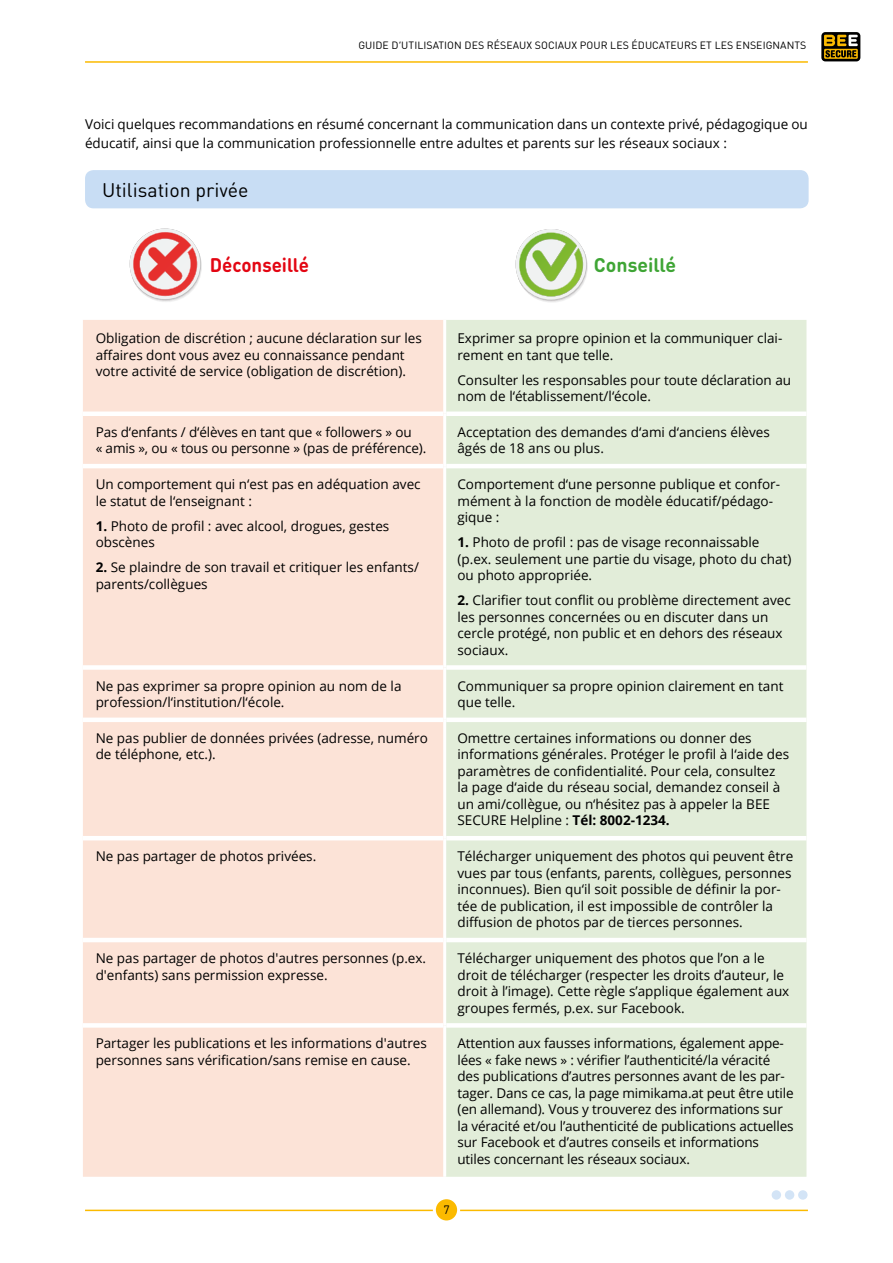
<style>
.page{position:relative;width:893px;height:1263px;background:#fff}
.page>*{position:absolute;margin:0;border:0;box-sizing:border-box;transform-origin:0 0}
.t1{font:19.5px "DIN Round Pro";color:#000}
.t2{font:700 19.5px "DIN Round Pro";color:#e30613;scale:.96 1}
.t3{font:700 19.5px "DIN Round Pro";color:#3fa535}
.t4{font:13.5px/16.5px "Open Sans";color:#000}
.t5{font:12px "DIN Round Pro";color:#000}
.t6{font:10.5px "DIN Round Pro";letter-spacing:.005em;color:#000}
.s1{font-weight:700}
</style>
<div class="page">
<hr style="left:85px;top:1209px;width:723px;height:2px;background:#fbba00">
<div style="left:434px;top:1198px;width:25px;height:24px;background:#fbba00;border-radius:50%"></div>
<div style="left:433px;top:1196px;width:27px;height:27px;border:3px solid #fff;border-radius:50%"></div>
<div style="left:821px;top:32px;width:39px;height:29px;background:#000;border-radius:4px"></div>
<svg style="left:824px;top:49px;width:34px;height:10px"></svg>
<svg style="left:824px;top:35px;width:34px;height:22px"></svg>
<hr style="left:85px;top:61px;width:723px;height:2px;background:#fbba00">
<div style="left:85px;top:170px;width:724px;height:38px;background:#c8ddf4;border-radius:9px"></div>
<div style="left:83px;top:320px;width:360px;height:857px;background:#fce3d7"></div>
<div style="left:446px;top:320px;width:360px;height:857px;background:#e2edd9"></div>
<div style="left:83px;top:411px;width:360px;height:5px;background:#fff"></div>
<div style="left:446px;top:411px;width:360px;height:5px;background:#fff"></div>
<hr style="left:83px;top:464px;width:360px;height:4px;background:#fff">
<hr style="left:446px;top:464px;width:360px;height:4px;background:#fff">
<div style="left:83px;top:665px;width:360px;height:5px;background:#fff"></div>
<div style="left:446px;top:665px;width:360px;height:5px;background:#fff"></div>
<div style="left:83px;top:717px;width:360px;height:5px;background:#fff"></div>
<div style="left:446px;top:717px;width:360px;height:5px;background:#fff"></div>
<hr style="left:83px;top:836px;width:360px;height:4px;background:#fff">
<hr style="left:446px;top:836px;width:360px;height:4px;background:#fff">
<hr style="left:83px;top:938px;width:360px;height:4px;background:#fff">
<hr style="left:446px;top:938px;width:360px;height:4px;background:#fff">
<div style="left:83px;top:1023px;width:360px;height:5px;background:#fff"></div>
<div style="left:446px;top:1023px;width:360px;height:5px;background:#fff"></div>
<svg style="left:130px;top:229px;width:72px;height:73px"></svg>
<svg style="left:516px;top:229px;width:72px;height:73px"></svg>
<svg style="left:772px;top:1190px;width:35px;height:10px"></svg>
<p class="t6" style="left:358px;top:38px;width:450px">GUIDE D‘UTILISATION DES RÉSEAUX SOCIAUX POUR LES ÉDUCATEURS ET LES ENSEIGNANTS</p>
<p class="t4" style="left:85px;top:114px;width:724px;line-height:19.5px">Voici quelques recommandations en résumé concernant la communication dans un contexte privé, pédagogique ou éducatif, ainsi que la communication professionnelle entre adultes et parents sur les réseaux sociaux :</p>
<h1 class="t1" style="left:102px;top:177px;width:148px">Utilisation privée</h1>
<h1 class="t2" style="left:210px;top:252px;width:105px">Déconseillé</h1>
<h1 class="t3" style="left:594px;top:252px;width:84px">Conseillé</h1>
<p class="t4" style="left:96px;top:329px;width:328px">Obligation de discrétion ; aucune déclaration sur les affaires dont vous avez eu connaissance pendant votre activité de service (obligation de discrétion).</p>
<p class="t4" style="left:457px;top:329px;width:326px">Exprimer sa propre opinion et la communiquer clai&shy;rement en tant que telle.</p>
<p class="t4" style="left:457px;top:371px;width:335px">Consulter les responsables pour toute déclaration au nom de l‘établissement/l‘école.</p>
<p class="t4" style="left:96px;top:423px;width:332px">Pas d‘enfants / d‘élèves en tant que « followers » ou<br>« amis », ou « tous ou personne » (pas de préférence).</p>
<p class="t4" style="left:457px;top:423px;width:314px">Acceptation des demandes d‘ami d‘anciens élèves âgés de 18 ans ou plus.</p>
<p class="t4" style="left:96px;top:476px;width:327px">Un comportement qui n‘est pas en adéquation avec le statut de l‘enseignant :</p>
<p class="t4" style="left:96px;top:517px;width:295px"><span class="s1">1.</span> Photo de profil : avec alcool, drogues, gestes obscènes</p>
<p class="t4" style="left:96px;top:559px;width:325px"><span class="s1">2.</span> Se plaindre de son travail et critiquer les enfants/ parents/collègues</p>
<p class="t4" style="left:457px;top:476px;width:324px">Comportement d‘une personne publique et confor&shy;mément à la fonction de modèle éducatif/pédago&shy;gique :</p>
<p class="t4" style="left:457px;top:534px;width:336px"><span class="s1">1.</span> Photo de profil : pas de visage reconnaissable (p.ex. seulement une partie du visage, photo du chat) ou photo appropriée.</p>
<p class="t4" style="left:457px;top:592px;width:335px"><span class="s1">2.</span> Clarifier tout conflit ou problème directement avec les personnes concernées ou en discuter dans un cercle protégé, non public et en dehors des réseaux sociaux.</p>
<p class="t4" style="left:96px;top:677px;width:307px">Ne pas exprimer sa propre opinion au nom de la profession/l‘institution/l‘école.</p>
<p class="t4" style="left:457px;top:677px;width:327px">Communiquer sa propre opinion clairement en tant que telle.</p>
<p class="t4" style="left:96px;top:729px;width:334px">Ne pas publier de données privées (adresse, numéro de téléphone, etc.).</p>
<p class="t4" style="left:457px;top:729px;width:333px">Omettre certaines informations ou donner des informations générales. Protéger le profil à l‘aide des paramètres de confidentialité. Pour cela, consultez la page d‘aide du réseau social, demandez conseil à un ami/collègue, ou n‘hésitez pas à appeler la BEE SECURE Helpline : <span class="s1">Tél: 8002-1234.</span></p>
<p class="t4" style="left:96px;top:848px;width:222px">Ne pas partager de photos privées.</p>
<p class="t4" style="left:457px;top:848px;width:337px">Télécharger uniquement des photos qui peuvent être vues par tous (enfants, parents, collègues, personnes inconnues). Bien qu‘il soit possible de définir la por&shy;tée de publication, il est impossible de contrôler la diffusion de photos par de tierces personnes.</p>
<p class="t4" style="left:96px;top:949px;width:332px">Ne pas partager de photos d'autres personnes (p.ex. d'enfants) sans permission expresse.</p>
<p class="t4" style="left:457px;top:949px;width:333px">Télécharger uniquement des photos que l’on a le droit de télécharger (respecter les droits d’auteur, le droit à l’image). Cette règle s’applique également aux groupes fermés, p.ex. sur Facebook.</p>
<p class="t4" style="left:96px;top:1035px;width:333px">Partager les publications et les informations d'autres personnes sans vérification/sans remise en cause.</p>
<p class="t4" style="left:457px;top:1035px;width:338px">Attention aux fausses informations, également appe&shy;lées « fake news » : vérifier l’authenticité/la véracité des publications d’autres personnes avant de les par&shy;tager. Dans ce cas, la page mimikama.at peut être utile (en allemand). Vous y trouverez des informations sur la véracité et/ou l’authenticité de publications actuelles sur Facebook et d’autres conseils et informations utiles concernant les réseaux sociaux.</p>
<p class="t5" style="left:443px;top:1201px;width:8px">7</p>
</div>
